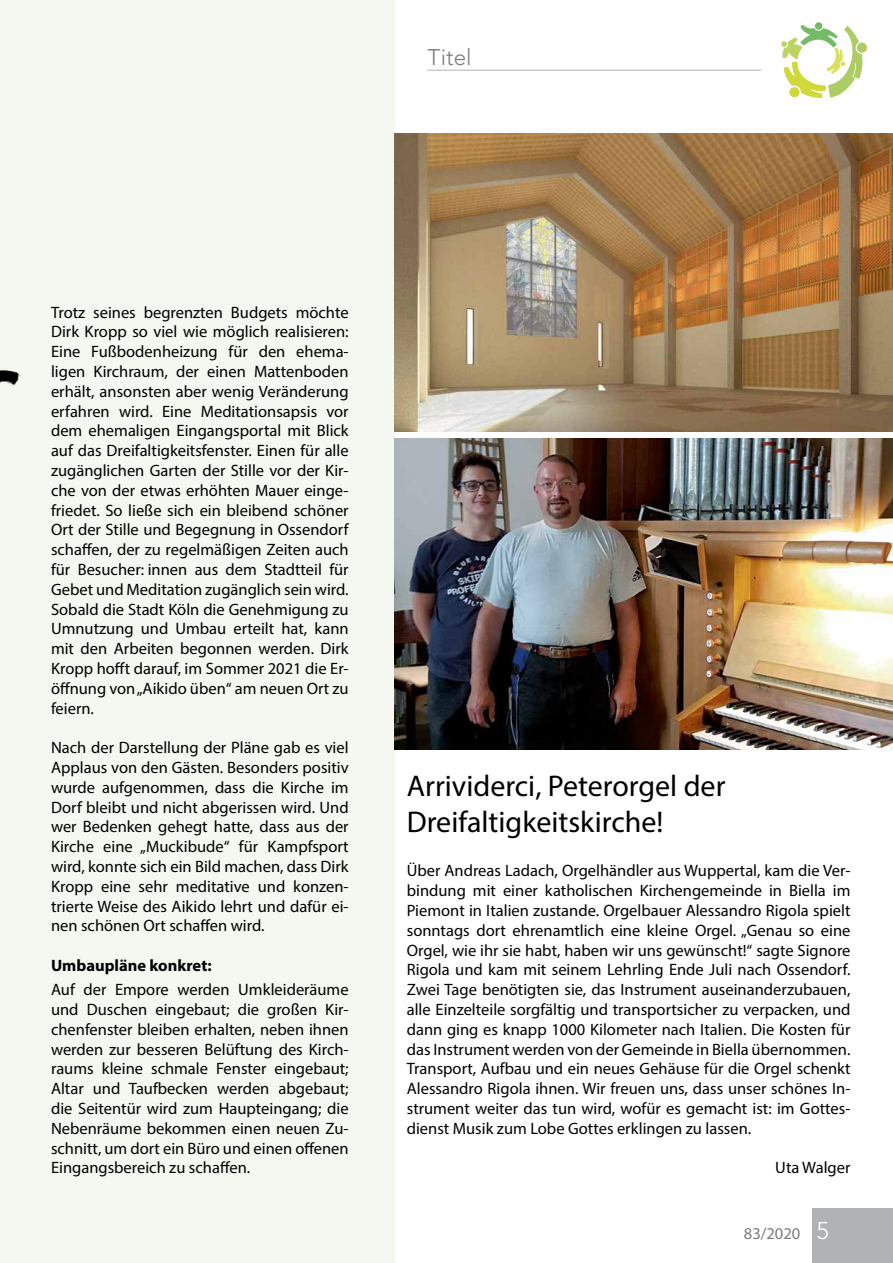
<style>
.page{position:relative;width:893px;height:1263px;background:#fff}
.page>*{position:absolute;margin:0;border:0;box-sizing:border-box;transform-origin:0 0}
.t1{font:30px/36px "Myriad Pro";color:#000}
.t2{font:300 22.5px "Avenir LTCE";color:#7a7b7a}
.t3{font:16.5px/19.8px "Myriad Pro";color:#000;text-align:justify}
.t4{font:700 16.5px "Myriad Pro";color:#000}
.t5{font:16.5px "Myriad Pro";color:#7a7b7a}
.s1{font-family:"Avenir LTCE";font-weight:300;font-size:24px;color:#fff}
</style>
<div class="page">
<div style="left:0;top:0;width:394px;height:1263px;background:#f5f7f1"></div>
<img style="left:0;top:370px;width:21px;height:16px">
<hr style="left:427px;top:70px;width:334px;height:1px;background:#b1b2b3">
<svg style="left:781px;top:22px;width:86px;height:76px"></svg>
<div style="left:812px;top:1209px;width:81px;height:54px;background:#b1b2b3"></div>
<img style="left:394px;top:439px;width:499px;height:310px">
<img style="left:394px;top:134px;width:499px;height:298px">
<h2 class="t2" style="left:427px;top:44px;width:46px">Titel</h2>
<p class="t3" style="left:51px;top:302px;width:299px">Trotz seines begrenzten Budgets möchte Dirk Kropp so viel wie möglich realisieren:<br>Eine Fußbodenheizung für den ehema&shy;ligen Kirchraum, der einen Mattenboden erhält, ansonsten aber wenig Veränderung erfahren wird. Eine Meditationsapsis vor dem ehemaligen Eingangsportal mit Blick auf das Dreifaltigkeitsfenster. Einen für alle zugänglichen Garten der Stille vor der Kir&shy;che von der etwas erhöhten Mauer einge&shy;friedet. So ließe sich ein bleibend schöner Ort der Stille und Begegnung in Ossendorf schaffen, der zu regelmäßigen Zeiten auch für Besucher: innen aus dem Stadtteil für Gebet und Meditation zugänglich sein wird.<br>Sobald die Stadt Köln die Genehmigung zu Umnutzung und Umbau erteilt hat, kann mit den Arbeiten begonnen werden. Dirk Kropp hofft darauf, im Sommer 2021 die Er&shy;öffnung von „Aikido üben“ am neuen Ort zu feiern.</p>
<p class="t3" style="left:51px;top:737px;width:299px">Nach der Darstellung der Pläne gab es viel Applaus von den Gästen. Besonders positiv wurde aufgenommen, dass die Kirche im Dorf bleibt und nicht abgerissen wird. Und wer Bedenken gehegt hatte, dass aus der Kirche eine „Muckibude“ für Kampfsport wird, konnte sich ein Bild machen, dass Dirk Kropp eine sehr meditative und konzen&shy;trierte Weise des Aikido lehrt und dafür ei&shy;nen schönen Ort schaffen wird.</p>
<p class="t4" style="left:51px;top:955px;width:162px">Umbaupläne konkret:</p>
<p class="t3" style="left:51px;top:979px;width:299px">Auf der Empore werden Umkleideräume und Duschen eingebaut; die großen Kir&shy;chenfenster bleiben erhalten, neben ihnen werden zur besseren Belüftung des Kirch&shy;raums kleine schmale Fenster eingebaut; Altar und Taufbecken werden abgebaut; die Seitentür wird zum Haupteingang; die Nebenräume bekommen einen neuen Zu&shy;schnitt, um dort ein Büro und einen offenen Eingangsbereich zu schaffen.</p>
<h1 class="t1" style="left:407px;top:768px;width:320px">Arrividerci, Peterorgel der<br>Dreifaltigkeitskirche!</h1>
<p class="t3" style="left:407px;top:861px;width:445px">Über Andreas Ladach, Orgelhändler aus Wuppertal, kam die Ver&shy;bindung mit einer katholischen Kirchengemeinde in Biella im Piemont in Italien zustande. Orgelbauer Alessandro Rigola spielt sonntags dort ehrenamtlich eine kleine Orgel. „Genau so eine Orgel, wie ihr sie habt, haben wir uns gewünscht!“ sagte Signore Rigola und kam mit seinem Lehrling Ende Juli nach Ossendorf.<br>Zwei Tage benötigten sie, das Instrument auseinanderzubauen, alle Einzelteile sorgfältig und transportsicher zu verpacken, und dann ging es knapp 1000 Kilometer nach Italien. Die Kosten für das Instrument werden von der Gemeinde in Biella übernommen.<br>Transport, Aufbau und ein neues Gehäuse für die Orgel schenkt Alessandro Rigola ihnen. Wir freuen uns, dass unser schönes In&shy;strument weiter das tun wird, wofür es gemacht ist: im Gottes&shy;dienst Musik zum Lobe Gottes erklingen zu lassen.</p>
<p class="t3" style="left:775px;top:1158px;width:77px">Uta Walger</p>
<p class="t5" style="left:744px;top:1223px;width:86px">83/2020 <span class="s1">5</span></p>
</div>
